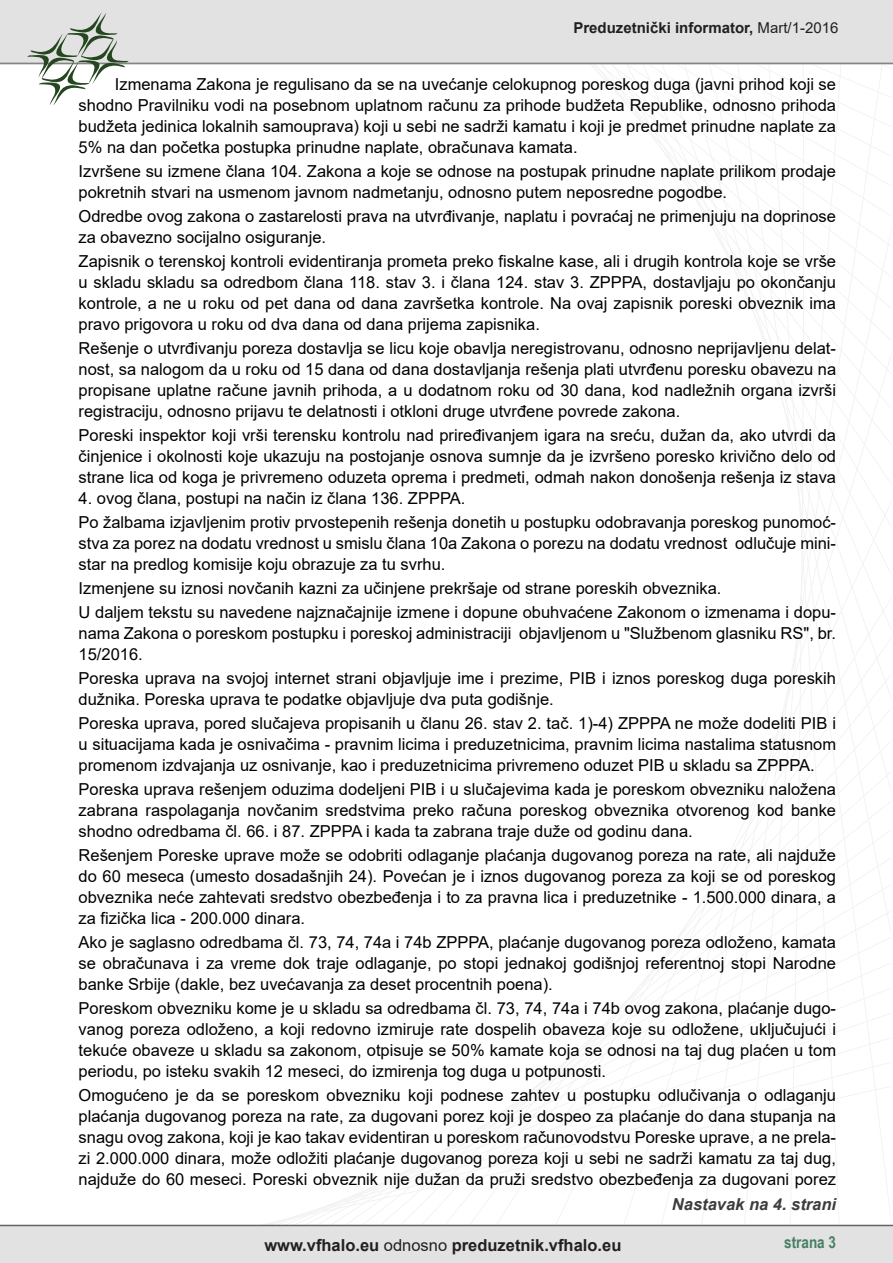
<style>
.page{position:relative;width:893px;height:1263px;background:#fff}
.page>*{position:absolute;margin:0;border:0;box-sizing:border-box;transform-origin:0 0}
.t1{font:16.5px/21px "Arial";color:#000;text-align:justify}
.t2{font:700 16.5px "Arial";color:#231f20}
.t3{font:italic 700 16.5px "Arial";color:#3d3d3d}
.t4{font:700 16.5px "Arial Narrow";color:#477f63}
.t5{font:700 15px "Arial";color:#231f20}
.s1{font-weight:400}
</style>
<div class="page">
<svg style="left:520px;top:106px;width:371px;height:993px"></svg>
<div style="left:0;top:1226px;width:893px;height:37px;background:#e2e2e2"></div>
<hr style="left:0;top:63px;width:893px;height:1px;background:#848484">
<svg style="left:0;top:0;width:892px;height:106px"></svg>
<hr style="left:0;top:1225px;width:893px;height:1px;background:#636464">
<p class="t5" style="left:573px;top:17px;width:267px">Preduzetnički informator, <span class="s1">Mart/1-2016</span></p>
<p class="t1" style="left:79px;top:73px;width:759px;text-indent:36px">Izmenama Zakona je regulisano da se na uvećanje celokupnog poreskog duga (javni prihod koji se shodno Pravilniku vodi na posebnom uplatnom računu za prihode budžeta Republike, odnosno prihoda budžeta jedinica lokalnih samouprava) koji u sebi ne sadrži kamatu i koji je predmet prinudne naplate za 5% na dan početka postupka prinudne naplate, obračunava kamata.</p>
<p class="t1" style="left:79px;top:160px;width:759px">Izvršene su izmene člana 104. Zakona a koje se odnose na postupak prinudne naplate prilikom prodaje pokretnih stvari na usmenom javnom nadmetanju, odnosno putem neposredne pogodbe.</p>
<p class="t1" style="left:79px;top:205px;width:759px">Odredbe ovog zakona o zastarelosti prava na utvrđivanje, naplatu i povraćaj ne primenjuju na doprinose za obavezno socijalno osiguranje.</p>
<p class="t1" style="left:79px;top:250px;width:759px">Zapisnik o terenskoj kontroli evidentiranja prometa preko fiskalne kase, ali i drugih kontrola koje se vrše u skladu skladu sa odredbom člana 118. stav 3. i člana 124. stav 3. ZPPPA, dostavljaju po okončanju kontrole, a ne u roku od pet dana od dana završetka kontrole. Na ovaj zapisnik poreski obveznik ima pravo prigovora u roku od dva dana od dana prijema zapisnika.</p>
<p class="t1" style="left:79px;top:337px;width:759px">Rešenje o utvrđivanju poreza dostavlja se licu koje obavlja neregistrovanu, odnosno neprijavljenu delat&shy;nost, sa nalogom da u roku od 15 dana od dana dostavljanja rešenja plati utvrđenu poresku obavezu na propisane uplatne račune javnih prihoda, a u dodatnom roku od 30 dana, kod nadležnih organa izvrši registraciju, odnosno prijavu te delatnosti i otkloni druge utvrđene povrede zakona.</p>
<p class="t1" style="left:79px;top:424px;width:759px">Poreski inspektor koji vrši terensku kontrolu nad priređivanjem igara na sreću, dužan da, ako utvrdi da činjenice i okolnosti koje ukazuju na postojanje osnova sumnje da je izvršeno poresko krivično delo od strane lica od koga je privremeno oduzeta oprema i predmeti, odmah nakon donošenja rešenja iz stava</p>
<p class="t1" style="left:79px;top:486px;width:759px;line-height:24px">4. ovog člana, postupi na način iz člana 136. ZPPPA.<br>Po žalbama izjavljenim protiv prvostepenih rešenja donetih u postupku odobravanja poreskog punomoć-</p>
<p class="t1" style="left:79px;top:532px;width:759px">stva za porez na dodatu vrednost u smislu člana 10a Zakona o porezu na dodatu vrednost odlučuje mini&shy;star na predlog komisije koju obrazuje za tu svrhu.</p>
<p class="t1" style="left:79px;top:576px;width:759px;line-height:24px">Izmenjene su iznosi novčanih kazni za učinjene prekršaje od strane poreskih obveznika.<br>U daljem tekstu su navedene najznačajnije izmene i dopune obuhvaćene Zakonom o izmenama i dopu-</p>
<p class="t1" style="left:79px;top:622px;width:759px">nama Zakona o poreskom postupku i poreskoj administraciji objavljenom u "Službenom glasniku RS", br.<br>15/2016.</p>
<p class="t1" style="left:79px;top:667px;width:759px">Poreska uprava na svojoj internet strani objavljuje ime i prezime, PIB i iznos poreskog duga poreskih dužnika. Poreska uprava te podatke objavljuje dva puta godišnje.</p>
<p class="t1" style="left:79px;top:712px;width:759px">Poreska uprava, pored slučajeva propisanih u članu 26. stav 2. tač. 1)-4) ZPPPA ne može dodeliti PIB i u situacijama kada je osnivačima - pravnim licima i preduzetnicima, pravnim licima nastalima statusnom promenom izdvajanja uz osnivanje, kao i preduzetnicima privremeno oduzet PIB u skladu sa ZPPPA.</p>
<p class="t1" style="left:79px;top:778px;width:759px">Poreska uprava rešenjem oduzima dodeljeni PIB i u slučajevima kada je poreskom obvezniku naložena zabrana raspolaganja novčanim sredstvima preko računa poreskog obveznika otvorenog kod banke shodno odredbama čl. 66. i 87. ZPPPA i kada ta zabrana traje duže od godinu dana.</p>
<p class="t1" style="left:79px;top:844px;width:759px">Rešenjem Poreske uprave može se odobriti odlaganje plaćanja dugovanog poreza na rate, ali najduže do 60 meseca (umesto dosadašnjih 24). Povećan je i iznos dugovanog poreza za koji se od poreskog obveznika neće zahtevati sredstvo obezbeđenja i to za pravna lica i preduzetnike - 1.500.000 dinara, a za fizička lica - 200.000 dinara.</p>
<p class="t1" style="left:79px;top:931px;width:759px">Ako je saglasno odredbama čl. 73, 74, 74a i 74b ZPPPA, plaćanje dugovanog poreza odloženo, kamata se obračunava i za vreme dok traje odlaganje, po stopi jednakoj godišnjoj referentnoj stopi Narodne banke Srbije (dakle, bez uvećavanja za deset procentnih poena).</p>
<p class="t1" style="left:79px;top:997px;width:759px">Poreskom obvezniku kome je u skladu sa odredbama čl. 73, 74, 74a i 74b ovog zakona, plaćanje dugo&shy;vanog poreza odloženo, a koji redovno izmiruje rate dospelih obaveza koje su odložene, uključujući i tekuće obaveze u skladu sa zakonom, otpisuje se 50% kamate koja se odnosi na taj dug plaćen u tom periodu, po isteku svakih 12 meseci, do izmirenja tog duga u potpunosti.</p>
<p class="t1" style="left:79px;top:1084px;width:759px">Omogućeno je da se poreskom obvezniku koji podnese zahtev u postupku odlučivanja o odlaganju plaćanja dugovanog poreza na rate, za dugovani porez koji je dospeo za plaćanje do dana stupanja na snagu ovog zakona, koji je kao takav evidentiran u poreskom računovodstvu Poreske uprave, a ne prela&shy;zi 2.000.000 dinara, može odložiti plaćanje dugovanog poreza koji u sebi ne sadrži kamatu za taj dug, najduže do 60 meseci. Poreski obveznik nije dužan da pruži sredstvo obezbeđenja za dugovani porez</p>
<p class="t3" style="left:672px;top:1193px;width:166px">Nastavak na 4. strani</p>
<p class="t2" style="left:264px;top:1233px;width:359px">www.vfhalo.eu <span class="s1">odnosno</span> preduzetnik.vfhalo.eu</p>
<p class="t4" style="left:784px;top:1229px;width:53px">strana 3</p>
</div>
